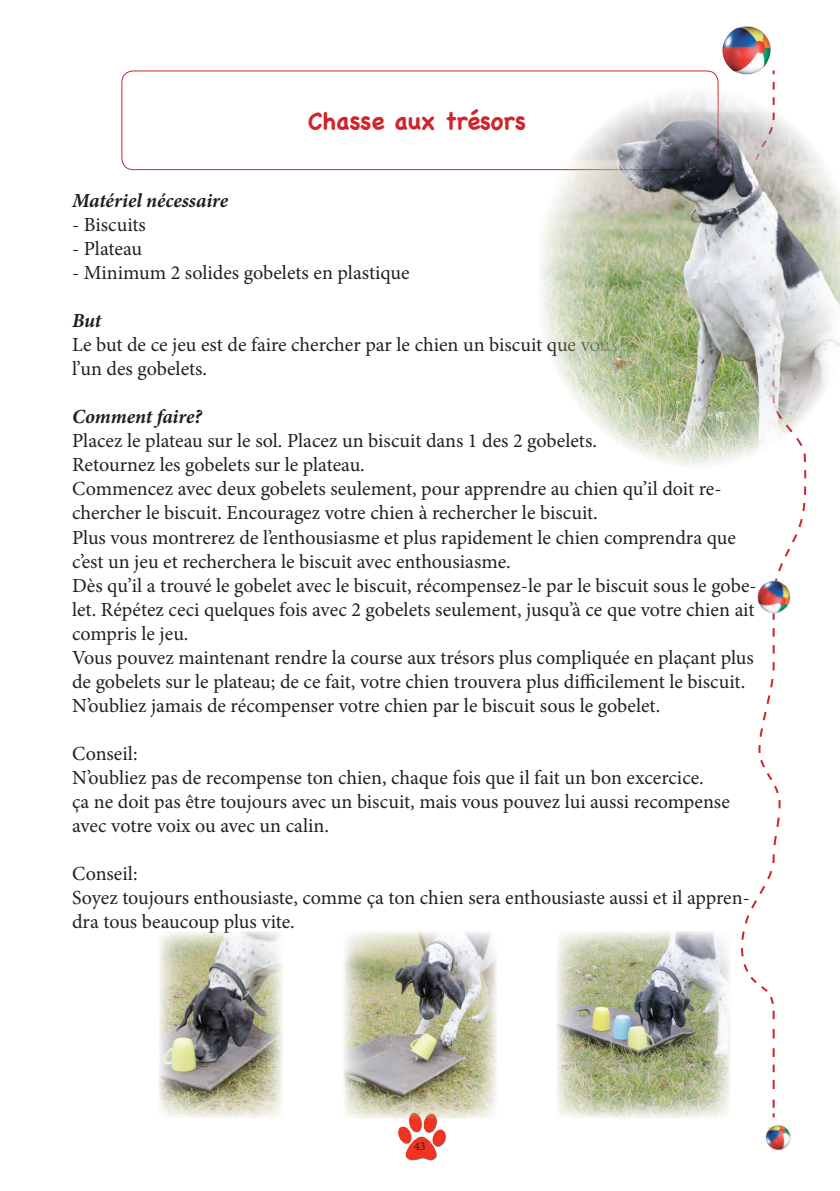
<style>
.page{position:relative;width:840px;height:1191px;background:#fff}
.page>*{position:absolute;margin:0;border:0;box-sizing:border-box;transform-origin:0 0}
.t1{font:700 24px "Chalkboard";color:#d1232a}
.t2{font:20px/24px "Minion Pro";color:#231f20}
.t3{font:italic 700 20px "Minion Pro";letter-spacing:-.005em;color:#231f20}
.t4{font:12px "Minion Pro";color:#231f20}
</style>
<div class="page">
<svg style="left:741px;top:70px;width:65px;height:1047px"></svg>
<img style="left:722px;top:26px;width:51px;height:52px">
<div style="left:121px;top:70px;width:597px;height:100px;border:1px solid #d1232a;border-radius:11px"></div>
<img style="left:398px;top:1119px;width:48px;height:42px">
<img style="left:747px;top:573px;width:51px;height:51px">
<img style="left:765px;top:1117px;width:26px;height:34px">
<img style="left:159px;top:931px;width:123px;height:187px">
<img style="left:556px;top:931px;width:174px;height:187px">
<img style="left:343px;top:931px;width:153px;height:188px">
<img style="left:538px;top:86px;width:301px;height:382px">
<p class="t1" style="left:307px;top:107px;width:219px">Chasse aux trésors</p>
<p class="t3" style="left:72px;top:187px;width:157px">Matériel nécessaire</p>
<p class="t2" style="left:72px;top:213px;width:75px">- Biscuits</p>
<p class="t2" style="left:72px;top:237px;width:71px">- Plateau</p>
<p class="t2" style="left:72px;top:261px;width:339px">- Minimum 2 solides gobelets en plastique</p>
<p class="t3" style="left:72px;top:307px;width:31px">But</p>
<p class="t2" style="left:72px;top:333px;width:675px">Le but de ce jeu est de faire chercher par le chien un biscuit que vous avez caché sous l’un des gobelets.</p>
<p class="t3" style="left:72px;top:403px;width:131px">Comment faire?</p>
<p class="t2" style="left:72px;top:429px;width:685px">Placez le plateau sur le sol. Placez un biscuit dans 1 des 2 gobelets.<br>Retournez les gobelets sur le plateau.<br>Commencez avec deux gobelets seulement, pour apprendre au chien qu’il doit re&shy;chercher le biscuit. Encouragez votre chien à rechercher le biscuit.<br>Plus vous montrerez de l’enthousiasme et plus rapidement le chien comprendra que c’est un jeu et recherchera le biscuit avec enthousiasme.<br>Dès qu’il a trouvé le gobelet avec le biscuit, récompensez-le par le biscuit sous le gobe&shy;let. Répétez ceci quelques fois avec 2 gobelets seulement, jusqu’à ce que votre chien ait compris le jeu.<br>Vous pouvez maintenant rendre la course aux trésors plus compliquée en plaçant plus de gobelets sur le plateau; de ce fait, votre chien trouvera plus difficilement le biscuit.<br>N’oubliez jamais de récompenser votre chien par le biscuit sous le gobelet.</p>
<p class="t2" style="left:72px;top:741px;width:659px">Conseil:<br>N’oubliez pas de recompense ton chien, chaque fois que il fait un bon excercice.<br>ça ne doit pas être toujours avec un biscuit, mais vous pouvez lui aussi recompense avec votre voix ou avec un calin.</p>
<p class="t2" style="left:72px;top:861px;width:679px">Conseil:<br>Soyez toujours enthousiaste, comme ça ton chien sera enthousiaste aussi et il appren&shy;dra tous beaucoup plus vite.</p>
<p class="t4" style="left:414px;top:1138px;width:13px">43</p>
</div>
